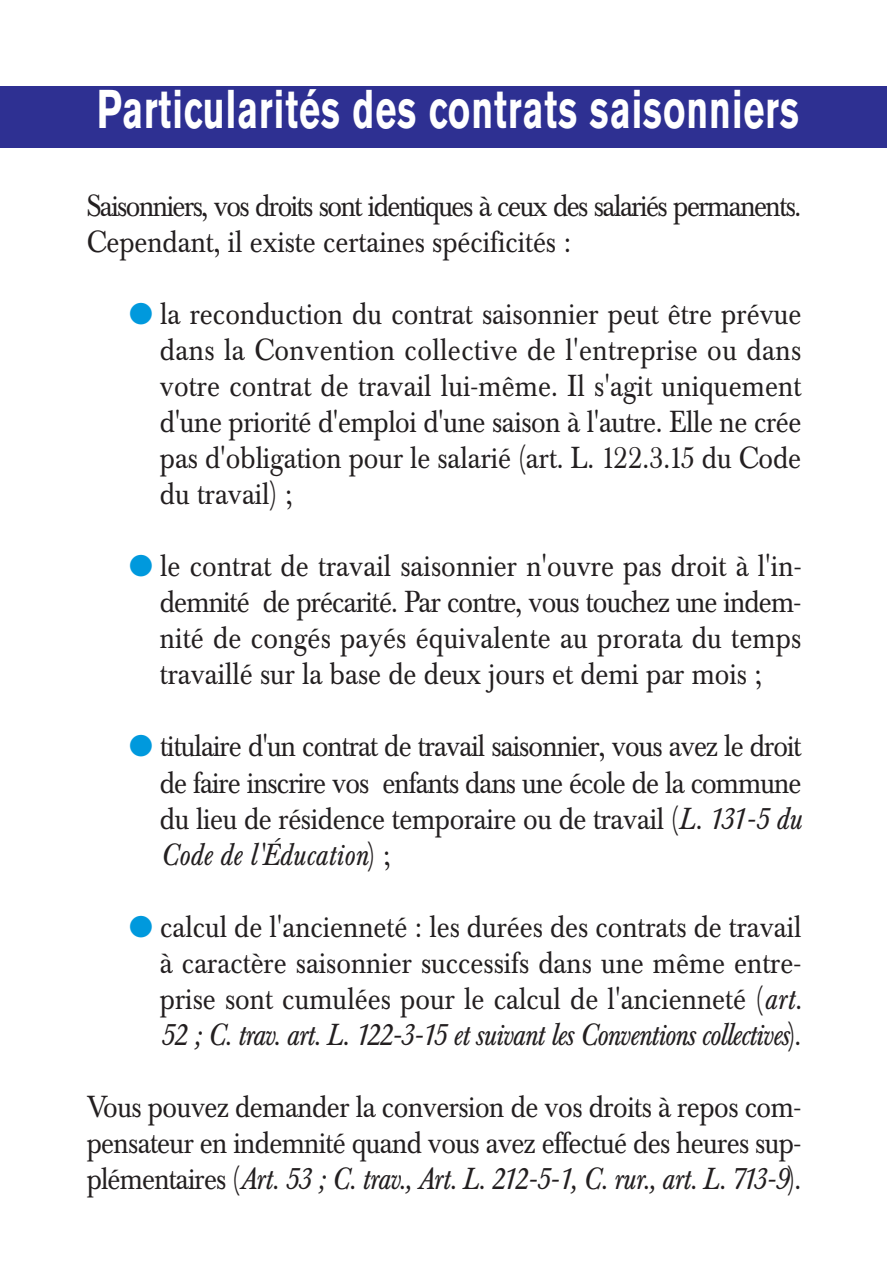
<style>
.page{position:relative;width:887px;height:1270px;background:#fff}
.page>*{position:absolute;margin:0;border:0;box-sizing:border-box;transform-origin:0 0}
.t1{font:700 54px "Akzidenz Grotesk BE";letter-spacing:.03em;color:#fff;scale:.67 1}
.t2{font:30px/36px "Baskerville BE";color:#231f20;text-align:justify;scale:.9 1}
.t3{font:30px/36px "Baskerville BE";letter-spacing:-.055em;color:#231f20;scale:.9 1}
.s1{color:#09d}
.s2{font-style:italic}
</style>
<div class="page">
<div style="left:0;top:86px;width:886px;height:62px;background:#2e3092"></div>
<h1 class="t1" style="left:97px;top:89px;width:1048px">Particularités des contrats saisonniers</h1>
<p class="t3" style="left:87px;top:191px;width:795px">Saisonniers, vos droits sont identiques à ceux des salariés permanents.<br>Cependant, il existe certaines spécificités :</p>
<p class="t2" style="left:160px;top:299px;width:714px;text-indent:-31px"><span class="s1">●</span> la reconduction du contrat saisonnier peut être prévue dans la Convention collective de l'entreprise ou dans votre contrat de travail lui-même. Il s'agit uniquement d'une priorité d'emploi d'une saison à l'autre. Elle ne crée pas d'obligation pour le salarié (art. L. 122.3.15 du Code du travail) ;</p>
<p class="t2" style="left:160px;top:551px;width:714px;text-indent:-31px"><span class="s1">●</span> le contrat de travail saisonnier n'ouvre pas droit à l'in&shy;demnité de précarité. Par contre, vous touchez une indem&shy;nité de congés payés équivalente au prorata du temps travaillé sur la base de deux jours et demi par mois ;</p>
<p class="t2" style="left:160px;top:731px;width:714px;text-indent:-31px"><span class="s1">●</span> titulaire d'un contrat de travail saisonnier, vous avez le droit de faire inscrire vos enfants dans une école de la commune du lieu de résidence temporaire ou de travail (<span class="s2">L. 131-5 du Code de l'Éducation</span>) ;</p>
<p class="t2" style="left:160px;top:911px;width:714px;text-indent:-31px"><span class="s1">●</span> calcul de l'ancienneté : les durées des contrats de travail à caractère saisonnier successifs dans une même entre&shy;prise sont cumulées pour le calcul de l'ancienneté (<span class="s2">art.<br>52 ; C. trav. art. L. 122-3-15 et suivant les Conventions collectives</span>).</p>
<p class="t2" style="left:87px;top:1091px;width:795px">Vous pouvez demander la conversion de vos droits à repos com&shy;pensateur en indemnité quand vous avez effectué des heures sup&shy;plémentaires (<span class="s2">Art. 53 ; C. trav., Art. L. 212-5-1, C. rur., art. L. 713-9</span>).</p>
</div>
